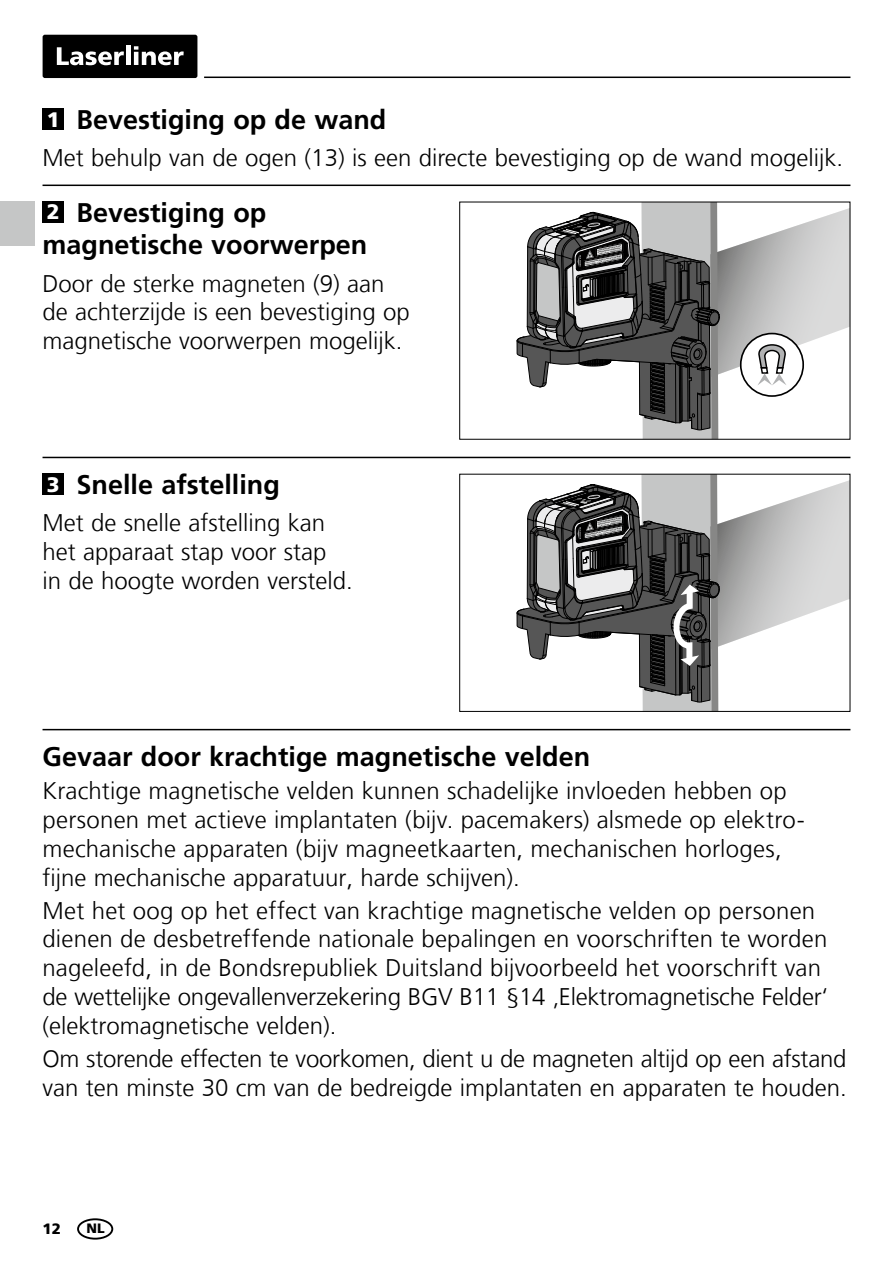
<style>
.page{position:relative;width:893px;height:1263px;background:#fff}
.page>*{position:absolute;margin:0;border:0;box-sizing:border-box;transform-origin:0 0}
.t1{font:700 27px/32.4px "Frutiger LT Com";color:#000}
.t2{font:300 24px/28.8px "Frutiger LT Com";color:#000}
.t3{font:900 21px "Frutiger LT Com";color:#fff}
.t4{font:900 15px "Frutiger LT Com";color:#000}
.t5{font:900 13.5px "Frutiger LT Com";color:#000}
.s1{font-weight:900;font-size:21px;color:#fff}
</style>
<div class="page">
<hr style="left:204px;top:77px;width:646px;height:1px;background:#000">
<div style="left:43px;top:35px;width:154px;height:43px;background:#000;border-radius:2px"></div>
<svg style="left:57px;top:47px;width:67px;height:18px"></svg>
<div style="left:126px;top:46px;width:5px;height:19px;background:#fff"></div>
<svg style="left:134px;top:46px;width:50px;height:19px"></svg>
<hr style="left:43px;top:457px;width:807px;height:1px;background:#000">
<hr style="left:43px;top:185px;width:807px;height:1px;background:#000">
<svg style="left:516px;top:202px;width:334px;height:237px"></svg>
<hr style="left:43px;top:729px;width:807px;height:1px;background:#000">
<svg style="left:516px;top:474px;width:334px;height:237px"></svg>
<div style="left:43px;top:474px;width:21px;height:21px;background:#000"></div>
<div style="left:43px;top:202px;width:21px;height:21px;background:#000"></div>
<div style="left:43px;top:109px;width:21px;height:21px;background:#000"></div>
<div style="left:77px;top:1218px;width:36px;height:21px;border:2px solid #000;border-radius:50%"></div>
<div style="left:0;top:202px;width:34px;height:44px;background:#c5c6c6"></div>
<p class="t1" style="left:47px;top:104px;width:341px"><span class="s1">1</span> Bevestiging op de wand</p>
<p class="t2" style="left:43px;top:144px;width:802px">Met behulp van de ogen (13) is een directe bevestiging op de wand mogelijk.</p>
<p class="t1" style="left:43px;top:196px;width:326px;text-indent:34px">Bevestiging op magnetische voorwerpen</p>
<p class="t2" style="left:43px;top:269px;width:369px">Door de sterke magneten (9) aan de achterzijde is een bevestiging op magnetische voorwerpen mogelijk.</p>
<p class="t3" style="left:47px;top:199px;width:14px">2</p>
<p class="t1" style="left:77px;top:468px;width:205px">Snelle afstelling</p>
<p class="t2" style="left:43px;top:509px;width:312px">Met de snelle afstelling kan het apparaat stap voor stap<br>in de hoogte worden versteld.</p>
<p class="t3" style="left:47px;top:471px;width:14px">3</p>
<p class="t1" style="left:43px;top:741px;width:549px">Gevaar door krachtige magnetische velden</p>
<p class="t2" style="left:43px;top:777px;width:764px">Krachtige magnetische velden kunnen schadelijke invloeden hebben op personen met actieve implantaten (bijv. pacemakers) alsmede op elektro&shy;mechanische apparaten (bijv magneetkaarten, mechanischen horloges, fijne mechanische apparatuur, harde schijven).</p>
<p class="t2" style="left:43px;top:896px;width:787px">Met het oog op het effect van krachtige magnetische velden op personen dienen de desbetreffende nationale bepalingen en voorschriften te worden nageleefd, in de Bondsrepubliek Duitsland bijvoorbeeld het voorschrift van de wettelijke ongevallenverzekering BGV B11 §14 ‚Elektromagnetische Felder‘ (elektromagnetische velden).</p>
<p class="t2" style="left:43px;top:1044px;width:806px">Om storende effecten te voorkomen, dient u de magneten altijd op een afstand van ten minste 30 cm van de bedreigde implantaten en apparaten te houden.</p>
<p class="t4" style="left:43px;top:1219px;width:20px">12</p>
<p class="t5" style="left:87px;top:1220px;width:20px">NL</p>
</div>
